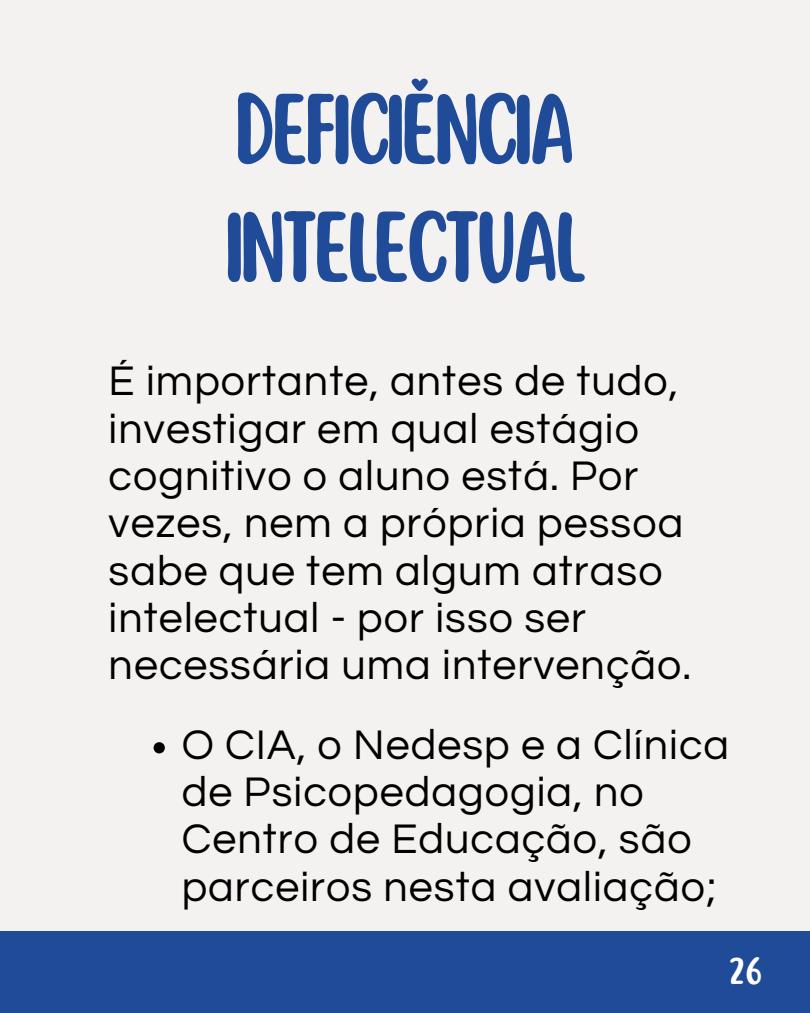
<style>
.page{position:relative;width:810px;height:1013px;background:#fff}
.page>*{position:absolute;margin:0;border:0;box-sizing:border-box;transform-origin:0 0}
.t1{font:88px/117.8px "Scripter";letter-spacing:-.05em;color:#1f4b99}
.t2{font:43px/47.2px "Questrial";letter-spacing:.025em;color:#000}
.t3{font:33.1px "Scripter";color:#fff}
</style>
<div class="page">
<div style="left:0;top:0;width:810px;height:1012px;background:#f4f2f0"></div>
<div style="left:0;top:932px;width:809px;height:80px;background:#1f4b99"></div>
<svg style="left:154px;top:742px;width:11px;height:11px"></svg>
<p class="t1" style="left:224px;top:74px;width:363px">DEFICIÊNCIA<br>INTELECTUAL</p>
<p class="t2" style="left:109px;top:359px;width:584px">É importante, antes de tudo, investigar em qual estágio cognitivo o aluno está. Por vezes, nem a própria pessoa sabe que tem algum atraso intelectual - por isso ser necessária uma intervenção.</p>
<p class="t2" style="left:182px;top:722px;width:549px">O CIA, o Nedesp e a Clínica de Psicopedagogia, no<br>Centro de Educação, são parceiros nesta avaliação;</p>
<h1 class="t3" style="left:729px;top:954px;width:35px">26</h1>
</div>
